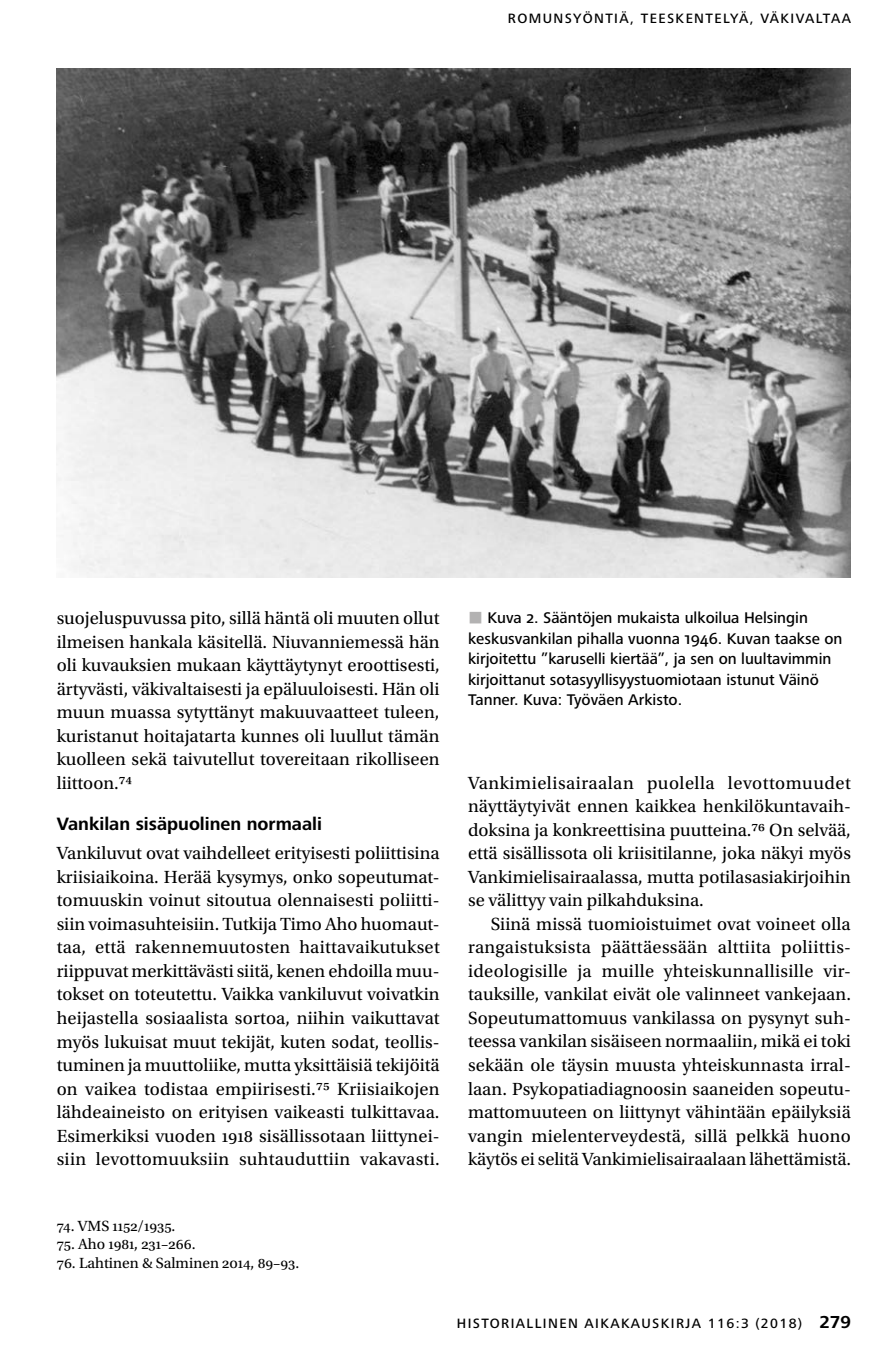
<style>
.page{position:relative;width:885px;height:1350px;background:#fff}
.page>*{position:absolute;margin:0;border:0;box-sizing:border-box;transform-origin:0 0}
.t1{font:18.4px/23.4px "Utopia Std";letter-spacing:.005em;color:#000;text-align:justify}
.t2{font:700 18.4px "Frutiger Next Pro";color:#000}
.t3{font:500 16px/20.4px "Frutiger Next Pro";color:#000}
.t4{font:15.6px "Utopia Std";color:#000}
.t5{font:500 14px "Frutiger Next Pro";letter-spacing:.1em;color:#000}
.s1{font-size:19px}
.s2{color:#b3b2b2}
.s3{font-weight:700;font-size:18px}
</style>
<div class="page">
<img style="left:57px;top:68px;width:793px;height:509px">
<p class="t5" style="left:508px;top:10px;width:344px">ROMUNSYÖNTIÄ, TEESKENTELYÄ, VÄKIVALTAA</p>
<p class="t1" style="left:57px;top:607px;width:384px">suojeluspuvussa pito, sillä häntä oli muuten ollut ilmeisen hankala käsitellä. Niuvanniemessä hän oli kuvauksien mukaan käyttäytynyt eroottisesti, ärtyvästi, väkivaltaisesti ja epäluuloisesti. Hän oli muun muassa sytyttänyt makuuvaatteet tuleen, kuristanut hoitajatarta kunnes oli luullut tämän kuolleen sekä taivutellut tovereitaan rikolliseen liittoon.<span class="s1">74</span></p>
<p class="t2" style="left:57px;top:813px;width:267px">Vankilan sisäpuolinen normaali</p>
<p class="t1" style="left:57px;top:842px;width:384px">Vankiluvut ovat vaihdelleet erityisesti poliittisina kriisiaikoina. Herää kysymys, onko sopeutumat&shy;tomuuskin voinut sitoutua olennaisesti poliitti&shy;siin voimasuhteisiin. Tutkija Timo Aho huomaut&shy;taa, että rakennemuutosten haittavaikutukset riippuvat merkittävästi siitä, kenen ehdoilla muu&shy;tokset on toteutettu. Vaikka vankiluvut voivatkin heijastella sosiaalista sortoa, niihin vaikuttavat myös lukuisat muut tekijät, kuten sodat, teollis&shy;tuminen ja muuttoliike, mutta yksittäisiä tekijöitä on vaikea todistaa empiirisesti.<span class="s1">75</span> Kriisiaikojen lähdeaineisto on erityisen vaikeasti tulkittavaa.<br>Esimerkiksi vuoden 1918 sisällissotaan liittynei&shy;siin levottomuuksiin suhtauduttiin vakavasti.</p>
<p class="t3" style="left:468px;top:608px;width:376px"><span class="s2">■</span> Kuva 2. Sääntöjen mukaista ulkoilua Helsingin keskusvankilan pihalla vuonna 1946. Kuvan taakse on kirjoitettu ”karuselli kiertää”, ja sen on luultavimmin kirjoittanut sotasyyllisyystuomiotaan istunut Väinö Tanner. Kuva: Työväen Arkisto.</p>
<p class="t1" style="left:468px;top:771px;width:384px">Vankimielisairaalan puolella levottomuudet näyttäytyivät ennen kaikkea henkilökuntavaih&shy;doksina ja konkreettisina puutteina.<span class="s1">76</span> On selvää, että sisällissota oli kriisitilanne, joka näkyi myös Vankimielisairaalassa, mutta potilasasiakirjoihin se välittyy vain pilkahduksina.</p>
<p class="t1" style="left:468px;top:912px;width:384px;text-align:left;text-indent:23px">Siinä missä tuomioistuimet ovat voineet olla rangaistuksista päättäessään alttiita poliittis&shy;ideologisille ja muille yhteiskunnallisille vir&shy;tauksille, vankilat eivät ole valinneet vankejaan.<br>Sopeutumattomuus vankilassa on pysynyt suh&shy;teessa vankilan sisäiseen normaaliin, mikä ei toki sekään ole täysin muusta yhteiskunnasta irral&shy;laan. Psykopatiadiagnoosin saaneiden sopeutu&shy;mattomuuteen on liittynyt vähintään epäilyksiä vangin mielenterveydestä, sillä pelkkä huono käytös ei selitä Vankimielisairaalaan lähettämistä.</p>
<p class="t4" style="left:57px;top:1216px;width:120px">74. VMS 1152/1935.</p>
<p class="t4" style="left:57px;top:1235px;width:140px">75. Aho 1981, 231–266.</p>
<p class="t4" style="left:57px;top:1253px;width:244px">76. Lahtinen &amp; Salminen 2014, 89–93.</p>
<p class="t5" style="left:457px;top:1315px;width:395px">HISTORIALLINEN AIKAKAUSKIRJA 116:3 (2018) <span class="s3">279</span></p>
</div>
